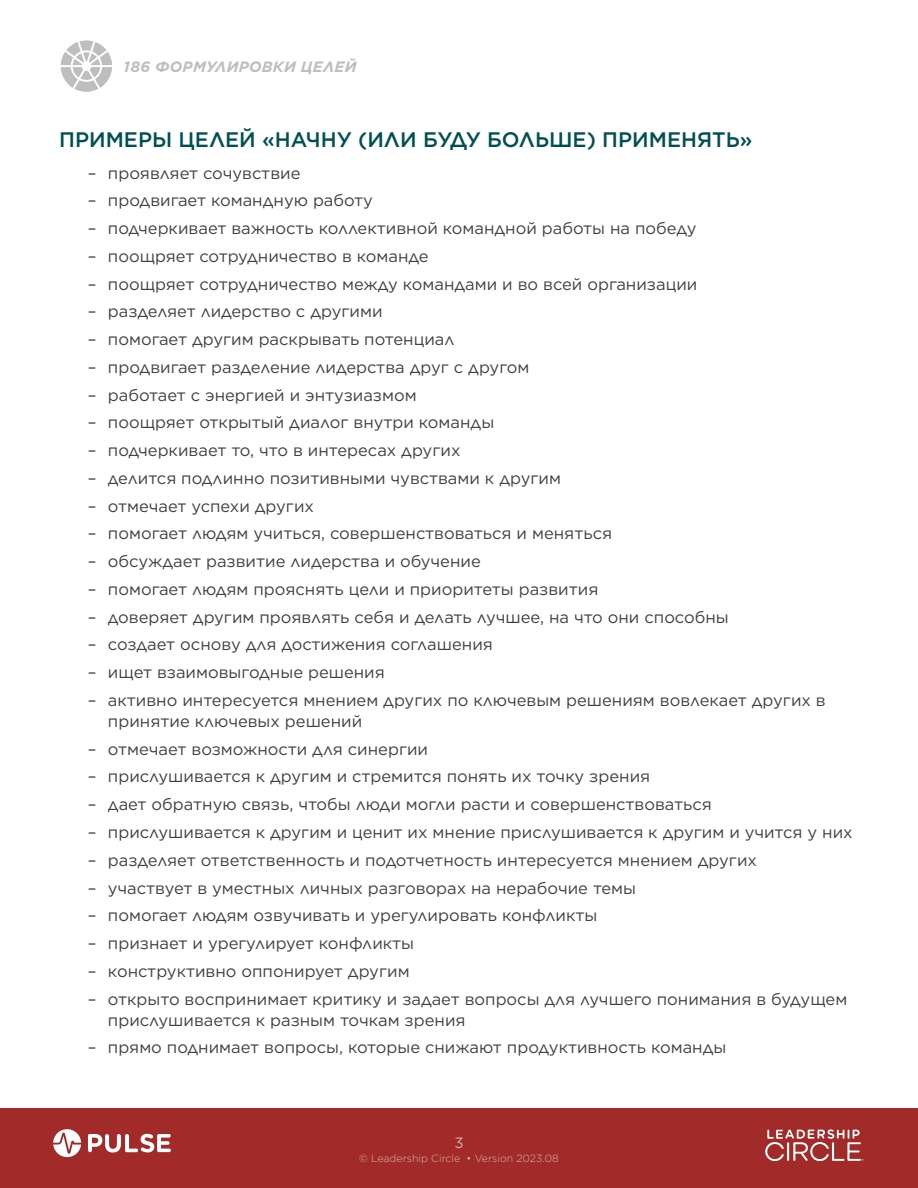
<style>
.page{position:relative;width:918px;height:1188px;background:#fff}
.page>*{position:absolute;margin:0;border:0;box-sizing:border-box;transform-origin:0 0}
.t1{font:500 21px "Gotham";color:#005051}
.t2{font:16.5px/21px "Gotham";color:#414042}
.t3{font:italic 700 15px "Gotham";letter-spacing:.015em;color:#bcbec0}
.t4{font:15px "Gotham";color:#d0b5a8}
.t5{font:300 10.5px "Gotham";color:#d0b5a8}
</style>
<div class="page">
<svg style="left:61px;top:40px;width:51px;height:52px"></svg>
<div style="left:0;top:1108px;width:918px;height:80px;background:#a22b2a"></div>
<svg style="left:765px;top:1129px;width:98px;height:32px"></svg>
<svg style="left:88px;top:1134px;width:83px;height:19px"></svg>
<svg style="left:53px;top:1129px;width:28px;height:28px"></svg>
<p class="t3" style="left:124px;top:57px;width:234px">186 ФОРМУЛИРОВКИ ЦЕЛЕЙ</p>
<p class="t1" style="left:59px;top:126px;width:695px">ПРИМЕРЫ ЦЕЛЕЙ «НАЧНУ (ИЛИ БУДУ БОЛЬШЕ) ПРИМЕНЯТЬ»</p>
<p class="t2" style="left:88px;top:162px;width:214px">– проявляет сочувствие</p>
<p class="t2" style="left:88px;top:190px;width:287px">– продвигает командную работу</p>
<p class="t2" style="left:88px;top:217px;width:610px">– подчеркивает важность коллективной командной работы на победу</p>
<p class="t2" style="left:88px;top:245px;width:342px">– поощряет сотрудничество в команде</p>
<p class="t2" style="left:88px;top:273px;width:611px">– поощряет сотрудничество между командами и во всей организации</p>
<p class="t2" style="left:88px;top:301px;width:296px">– разделяет лидерство с другими</p>
<p class="t2" style="left:88px;top:329px;width:368px">– помогает другим раскрывать потенциал</p>
<p class="t2" style="left:88px;top:356px;width:443px">– продвигает разделение лидерства друг с другом</p>
<p class="t2" style="left:88px;top:384px;width:330px">– работает с энергией и энтузиазмом</p>
<p class="t2" style="left:88px;top:412px;width:408px">– поощряет открытый диалог внутри команды</p>
<p class="t2" style="left:88px;top:440px;width:374px">– подчеркивает то, что в интересах других</p>
<p class="t2" style="left:88px;top:467px;width:475px">– делится подлинно позитивными чувствами к другим</p>
<p class="t2" style="left:88px;top:495px;width:228px">– отмечает успехи других</p>
<p class="t2" style="left:88px;top:523px;width:526px">– помогает людям учиться, совершенствоваться и меняться</p>
<p class="t2" style="left:88px;top:551px;width:395px">– обсуждает развитие лидерства и обучение</p>
<p class="t2" style="left:88px;top:578px;width:512px">– помогает людям прояснять цели и приоритеты развития</p>
<p class="t2" style="left:88px;top:606px;width:643px">– доверяет другим проявлять себя и делать лучшее, на что они способны</p>
<p class="t2" style="left:88px;top:634px;width:407px">– создает основу для достижения соглашения</p>
<p class="t2" style="left:88px;top:662px;width:299px">– ищет взаимовыгодные решения</p>
<p class="t2" style="left:108px;top:689px;width:719px;text-indent:-20px">– активно интересуется мнением других по ключевым решениям вовлекает других в принятие ключевых решений</p>
<p class="t2" style="left:88px;top:738px;width:342px">– отмечает возможности для синергии</p>
<p class="t2" style="left:88px;top:766px;width:564px">– прислушивается к другим и стремится понять их точку зрения</p>
<p class="t2" style="left:88px;top:794px;width:626px">– дает обратную связь, чтобы люди могли расти и совершенствоваться</p>
<p class="t2" style="left:88px;top:821px;width:767px">– прислушивается к другим и ценит их мнение прислушивается к другим и учится у них</p>
<p class="t2" style="left:88px;top:849px;width:671px">– разделяет ответственность и подотчетность интересуется мнением других</p>
<p class="t2" style="left:88px;top:877px;width:550px">– участвует в уместных личных разговорах на нерабочие темы</p>
<p class="t2" style="left:88px;top:905px;width:511px">– помогает людям озвучивать и урегулировать конфликты</p>
<p class="t2" style="left:88px;top:932px;width:328px">– признает и урегулирует конфликты</p>
<p class="t2" style="left:88px;top:960px;width:323px">– конструктивно оппонирует другим</p>
<p class="t2" style="left:108px;top:988px;width:741px;text-indent:-20px">– открыто воспринимает критику и задает вопросы для лучшего понимания в будущем прислушивается к разным точкам зрения</p>
<p class="t2" style="left:88px;top:1037px;width:640px">– прямо поднимает вопросы, которые снижают продуктивность команды</p>
<p class="t4" style="left:454px;top:1133px;width:11px">3</p>
<p class="t5" style="left:359px;top:1152px;width:201px">© Leadership Circle • Version 2023.08</p>
</div>
